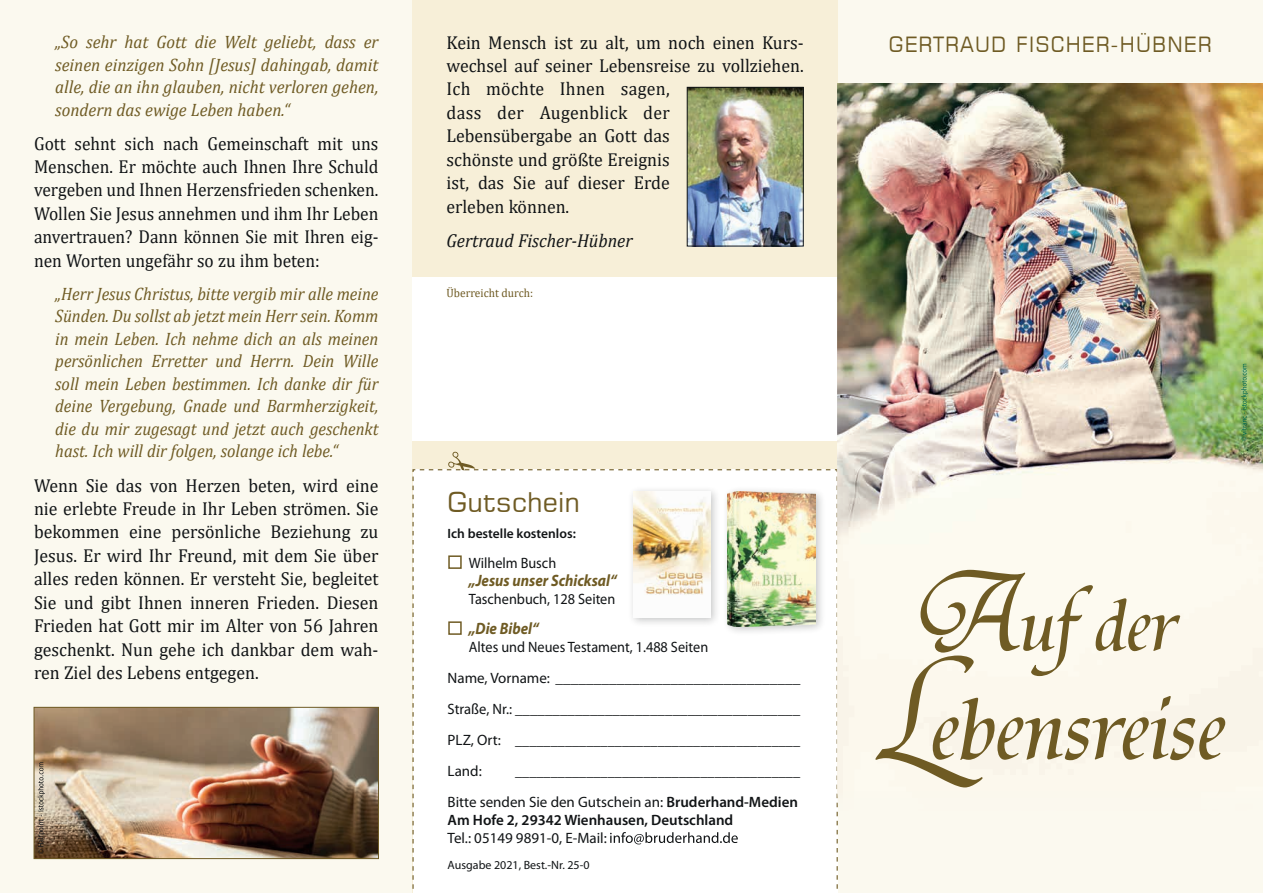
<style>
.page{position:relative;width:1263px;height:893px;background:#fff}
.page>*{position:absolute;margin:0;border:0;box-sizing:border-box;transform-origin:0 0}
.Gutschein{font:27px "Square 721 BT";color:#6f5b24}
.Hervorgehoben{font:21px "Square 721 BT";letter-spacing:.06em;color:#6f5b24;scale:.95 1}
.Normal{font:18.75px/23.4px "Cambria";color:#111416;text-align:justify;scale:.95 1}
.Normal-2{font:18.75px/23.4px "Cambria";color:#111416;text-align:justify;scale:.93 1}
.Normal-3{font:italic 18.75px "Cambria";color:#111416;scale:.95 1}
.Zitat{font:italic 18px/22.5px "Cambria";color:#6f5b24;text-align:justify;scale:.92 1}
.Zitat-2{font:italic 18px/22.5px "Cambria";color:#6f5b24;text-align:justify;scale:.95 1}
.Gutschein-2{font:italic 700 16.5px "Myriad Pro";color:#6f5b24;scale:.9 1}
.Gutschein-3{font:15px "Myriad Pro";color:#111416}
.Gutschein-4{font:15px "Myriad Pro";color:#111416;scale:.95 1}
.Gutschein-5{font:600 15px "Myriad Pro";color:#111416}
.Gutschein-6{font:600 13.5px "Myriad Pro";color:#111416}
.Gutschein-7{font:12px "Myriad Pro";color:#111416}
.Normal-4{font:12px "Cambria";color:#6f5b24;scale:.95 1}
.s1{font-weight:600}
</style>
<div class="page">
<div style="left:838px;top:0;width:425px;height:893px;background:#fbf9ef"></div>
<div style="left:0;top:0;width:412px;height:893px;background:#fbf9ef"></div>
<div style="left:412px;top:0;width:426px;height:893px;background:#f7efd8"></div>
<div style="left:412px;top:277px;width:426px;height:164px;background:#fff"></div>
<div style="left:412px;top:469px;width:426px;height:424px;background:#fff"></div>
<div style="left:628px;top:486px;width:92px;height:142px;background:#111416;opacity:.25"></div>
<img style="left:634px;top:492px;width:76px;height:126px">
<div style="left:722px;top:486px;width:104px;height:150px;background:#111416;opacity:.25"></div>
<img style="left:728px;top:492px;width:88px;height:134px">
<img style="left:689px;top:89px;width:113px;height:155px">
<div style="left:687px;top:87px;width:117px;height:159px;border:1px solid #111416"></div>
<img style="left:838px;top:83px;width:425px;height:705px">
<svg style="left:920px;top:570px;width:260px;height:85px"></svg>
<svg style="left:875px;top:655px;width:350px;height:132px"></svg>
<img style="left:36px;top:709px;width:341px;height:148px">
<div style="left:34px;top:707px;width:345px;height:152px;border:1px solid #6f5b24"></div>
<svg style="left:418px;top:452px;width:412px;height:18px"></svg>
<svg style="left:38px;top:762px;width:7px;height:92px"></svg>
<svg style="left:1241px;top:364px;width:7px;height:77px"></svg>
<svg style="left:449px;top:556px;width:12px;height:12px"></svg>
<svg style="left:449px;top:622px;width:12px;height:12px"></svg>
<p class="Zitat-2" style="left:55px;top:30px;width:342px">„So sehr hat Gott die Welt geliebt, dass er seinen einzigen Sohn [Jesus] dahingab, damit alle, die an ihn glauben, nicht verloren gehen, sondern das ewige Leben haben.“</p>
<p class="Normal-2" style="left:34px;top:131px;width:372px">Gott sehnt sich nach Gemeinschaft mit uns Menschen. Er möchte auch Ihnen Ihre Schuld vergeben und Ihnen Herzensfrieden schenken.<br>Wollen Sie Jesus annehmen und ihm Ihr Leben anvertrauen? Dann können Sie mit Ihren eig&shy;nen Worten ungefähr so zu ihm beten:</p>
<p class="Zitat" style="left:55px;top:282px;width:353px">„Herr Jesus Christus, bitte vergib mir alle meine Sünden. Du sollst ab jetzt mein Herr sein. Komm in mein Leben. Ich nehme dich an als meinen persönlichen Erretter und Herrn. Dein Wille soll mein Leben bestimmen. Ich danke dir für deine Vergebung, Gnade und Barmherzigkeit, die du mir zugesagt und jetzt auch geschenkt hast. Ich will dir folgen, solange ich lebe.“</p>
<p class="Normal" style="left:34px;top:473px;width:364px">Wenn Sie das von Herzen beten, wird eine nie erlebte Freude in Ihr Leben strömen. Sie bekommen eine persönliche Beziehung zu Jesus. Er wird Ihr Freund, mit dem Sie über alles reden können. Er versteht Sie, begleitet Sie und gibt Ihnen inneren Frieden. Diesen Frieden hat Gott mir im Alter von 56 Jahren geschenkt. Nun gehe ich dankbar dem wah&shy;ren Ziel des Lebens entgegen.</p>
<p class="Normal" style="left:446px;top:30px;width:377px;text-align:left">Kein Mensch ist zu alt, um noch einen Kurs&shy;wechsel auf seiner Lebensreise zu vollziehen.<br>Ich möchte Ihnen sagen,<br>dass der Augenblick der<br>Lebensübergabe an Gott das<br>schönste und größte Ereignis<br>ist, das Sie auf dieser Erde<br>erleben können.</p>
<p class="Normal-3" style="left:446px;top:227px;width:197px">Gertraud Fischer-Hübner</p>
<p class="Normal-4" style="left:446px;top:286px;width:93px">Überreicht durch:</p>
<p class="Gutschein" style="left:448px;top:485px;width:134px">Gutschein</p>
<p class="Gutschein-6" style="left:448px;top:525px;width:130px">Ich bestelle kostenlos:</p>
<p class="Gutschein-4" style="left:469px;top:554px;width:93px">Wilhelm Busch</p>
<p class="Gutschein-2" style="left:469px;top:570px;width:166px">„Jesus unser Schicksal“</p>
<p class="Gutschein-4" style="left:469px;top:590px;width:156px">Taschenbuch, 128 Seiten</p>
<p class="Gutschein-2" style="left:469px;top:618px;width:79px">„Die Bibel“</p>
<p class="Gutschein-4" style="left:469px;top:638px;width:253px">Altes und Neues Testament, 1.488 Seiten</p>
<p class="Gutschein-3" style="left:448px;top:669px;width:354px">Name, Vorname: ________________________________</p>
<p class="Gutschein-3" style="left:448px;top:700px;width:354px">Straße, Nr.: ______________________________________</p>
<p class="Gutschein-3" style="left:448px;top:731px;width:354px">PLZ, Ort: ________________________________________</p>
<p class="Gutschein-3" style="left:448px;top:762px;width:36px">Land:</p>
<p class="Gutschein-4" style="left:515px;top:762px;width:302px">________________________________________</p>
<p class="Gutschein-3" style="left:448px;top:793px;width:352px">Bitte senden Sie den Gutschein an: <span class="s1">Bruderhand-Medien</span></p>
<p class="Gutschein-5" style="left:448px;top:810px;width:287px">Am Hofe 2, 29342 Wienhausen, Deutschland</p>
<p class="Gutschein-3" style="left:448px;top:829px;width:161px">Tel.: 05149 9891-0, E-Mail:</p>
<p class="Gutschein-7" style="left:448px;top:858px;width:143px">Ausgabe 2021, Best.-Nr. 25-0</p>
<p class="Hervorgehoben" style="left:889px;top:31px;width:341px">GERTRAUD FISCHER-HÜBNER</p>
</div>
